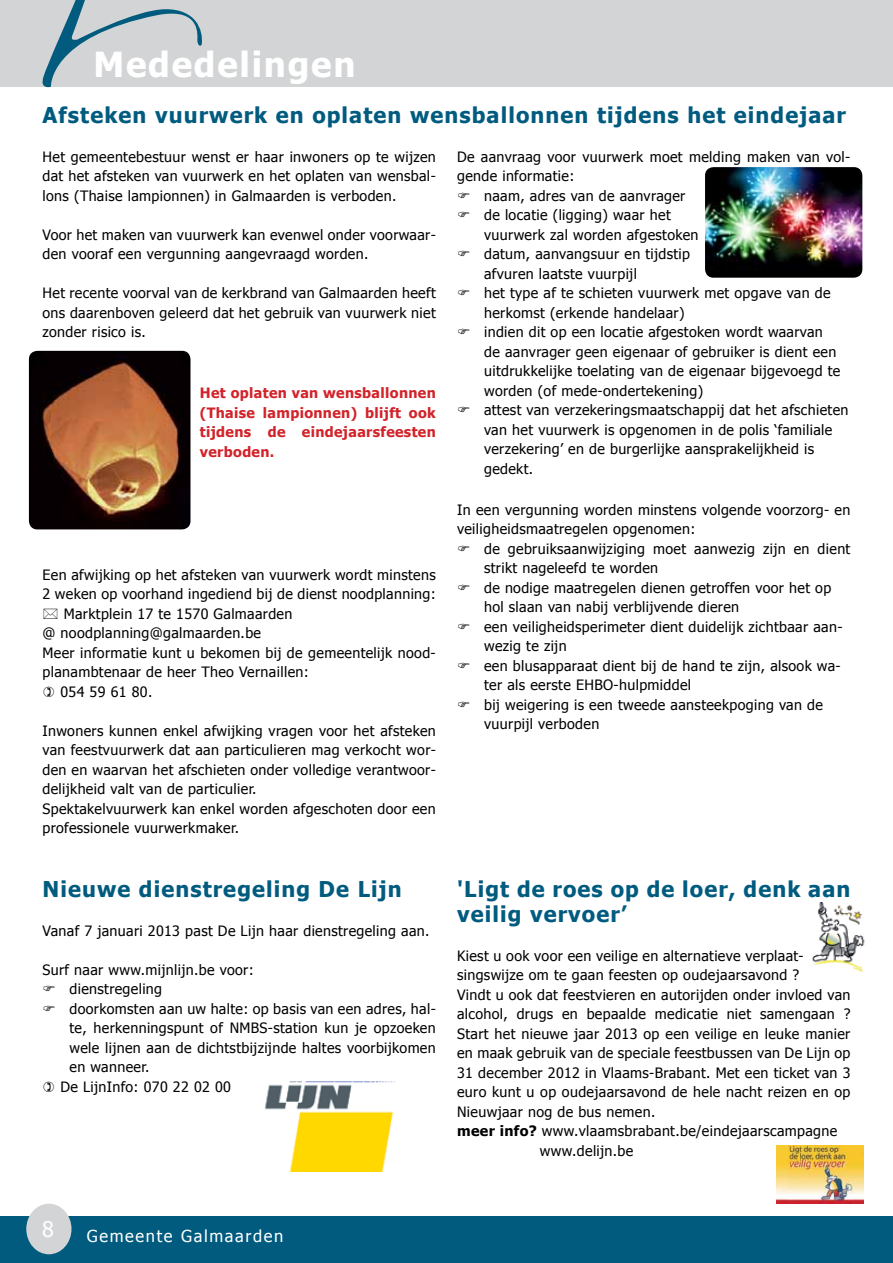
<style>
.page{position:relative;width:893px;height:1263px;background:#fff}
.page>*{position:absolute;margin:0;border:0;box-sizing:border-box;transform-origin:0 0}
.t1{font:700 34.5px "Tahoma";letter-spacing:.05em;color:#fff}
.t2{font:700 21.75px/24.8px "Tahoma";letter-spacing:.05em;color:#005b7f}
.t3{font:21.6px "Tahoma";color:#fff}
.t4{font:16.5px "Tahoma";letter-spacing:.1em;color:#fff}
.t5{font:14.25px/19.5px "Tahoma";letter-spacing:.025em;color:#000}
.t6{font:700 14.25px/19.5px "Tahoma";letter-spacing:.025em;color:#d2232a;text-align:justify}
.s1{font-weight:700}
</style>
<div class="page">
<div style="left:0;top:0;width:893px;height:87px;background:#d2d4d5"></div>
<div style="left:872px;top:1216px;width:21px;height:47px;background:#005b7f"></div>
<div style="left:0;top:1217px;width:893px;height:46px;background:#005b7f"></div>
<div style="left:26px;top:1204px;width:46px;height:50px;background:#d2d4d5;border-radius:50%"></div>
<svg style="left:42px;top:0;width:160px;height:88px"></svg>
<img style="left:705px;top:167px;width:157px;height:111px">
<img style="left:264px;top:1081px;width:131px;height:91px">
<img style="left:29px;top:351px;width:161px;height:178px">
<img style="left:776px;top:1145px;width:88px;height:59px">
<img style="left:812px;top:903px;width:53px;height:69px">
<h1 class="t1" style="left:94px;top:41px;width:263px">Mededelingen</h1>
<h2 class="t2" style="left:43px;top:101px;width:805px">Afsteken vuurwerk en oplaten wensballonnen tijdens het eindejaar</h2>
<p class="t5" style="left:43px;top:146px;width:395px;text-align:justify">Het gemeentebestuur wenst er haar inwoners op te wijzen dat het afsteken van vuurwerk en het oplaten van wensbal&shy;lons (Thaise lampionnen) in Galmaarden is verboden.</p>
<p class="t5" style="left:43px;top:224px;width:395px">Voor het maken van vuurwerk kan evenwel onder voorwaar&shy;den vooraf een vergunning aangevraagd worden.</p>
<p class="t5" style="left:43px;top:283px;width:395px;text-align:justify">Het recente voorval van de kerkbrand van Galmaarden heeft ons daarenboven geleerd dat het gebruik van vuurwerk niet zonder risico is.</p>
<p class="t5" style="left:457px;top:146px;width:395px">De aanvraag voor vuurwerk moet melding maken van vol-</p>
<p class="t5" style="left:457px;top:166px;width:119px">gende informatie:</p>
<p class="t5" style="left:484px;top:185px;width:203px">naam, adres van de aanvrager</p>
<p class="t5" style="left:484px;top:205px;width:188px">de locatie (ligging) waar het</p>
<p class="t5" style="left:484px;top:224px;width:216px">vuurwerk zal worden afgestoken</p>
<p class="t5" style="left:484px;top:244px;width:207px">datum, aanvangsuur en tijdstip</p>
<p class="t5" style="left:484px;top:263px;width:154px">afvuren laatste vuurpijl</p>
<p class="t5" style="left:484px;top:283px;width:348px">het type af te schieten vuurwerk met opgave van de</p>
<p class="t5" style="left:484px;top:302px;width:202px">herkomst (erkende handelaar)</p>
<p class="t5" style="left:484px;top:322px;width:340px">indien dit op een locatie afgestoken wordt waarvan</p>
<p class="t5" style="left:484px;top:341px;width:354px">de aanvrager geen eigenaar of gebruiker is dient een</p>
<p class="t5" style="left:484px;top:361px;width:358px">uitdrukkelijke toelating van de eigenaar bijgevoegd te</p>
<p class="t5" style="left:484px;top:380px;width:221px">worden (of mede-ondertekening)</p>
<p class="t5" style="left:484px;top:400px;width:366px">attest van verzekeringsmaatschappij dat het afschieten</p>
<p class="t5" style="left:484px;top:419px;width:350px">van het vuurwerk is opgenomen in de polis ‘familiale</p>
<p class="t5" style="left:484px;top:439px;width:332px">verzekering’ en de burgerlijke aansprakelijkheid is</p>
<p class="t5" style="left:484px;top:458px;width:51px">gedekt.</p>
<p class="t5" style="left:457px;top:499px;width:395px">In een vergunning worden minstens volgende voorzorg- en veiligheidsmaatregelen opgenomen:</p>
<p class="t5" style="left:484px;top:538px;width:368px">de gebruiksaanwijziging moet aanwezig zijn en dient strikt nageleefd te worden<br>de nodige maatregelen dienen getroffen voor het op hol slaan van nabij verblijvende dieren<br>een veiligheidsperimeter dient duidelijk zichtbaar aan&shy;wezig te zijn<br>een blusapparaat dient bij de hand te zijn, alsook wa&shy;ter als eerste EHBO-hulpmiddel<br>bij weigering is een tweede aansteekpoging van de vuurpijl verboden</p>
<p class="t6" style="left:200px;top:382px;width:238px">Het oplaten van wensballonnen (Thaise lampionnen) blijft ook tijdens de eindejaarsfeesten verboden.</p>
<p class="t5" style="left:43px;top:564px;width:395px">Een afwijking op het afsteken van vuurwerk wordt minstens</p>
<p class="t5" style="left:43px;top:584px;width:395px">2 weken op voorhand ingediend bij de dienst noodplanning:</p>
<p class="t5" style="left:64px;top:603px;width:230px">Marktplein 17 te 1570 Galmaarden</p>
<p class="t5" style="left:43px;top:623px;width:220px">@ noodplanning@galmaarden.be</p>
<p class="t5" style="left:43px;top:642px;width:395px">Meer informatie kunt u bekomen bij de gemeentelijk nood-</p>
<p class="t5" style="left:43px;top:662px;width:268px">planambtenaar de heer Theo Vernaillen:</p>
<p class="t5" style="left:60px;top:681px;width:93px">054 59 61 80.</p>
<p class="t5" style="left:43px;top:720px;width:395px">Inwoners kunnen enkel afwijking vragen voor het afsteken van feestvuurwerk dat aan particulieren mag verkocht wor&shy;den en waarvan het afschieten onder volledige verantwoor&shy;delijkheid valt van de particulier.<br>Spektakelvuurwerk kan enkel worden afgeschoten door een professionele vuurwerkmaker.</p>
<h2 class="t2" style="left:43px;top:875px;width:361px">Nieuwe dienstregeling De Lijn</h2>
<p class="t5" style="left:43px;top:920px;width:388px">Vanaf 7 januari 2013 past De Lijn haar dienstregeling aan.</p>
<p class="t5" style="left:43px;top:959px;width:213px">Surf naar www.mijnlijn.be voor:</p>
<p class="t5" style="left:70px;top:979px;width:94px">dienstregeling</p>
<p class="t5" style="left:70px;top:998px;width:368px">doorkomsten aan uw halte: op basis van een adres, hal-</p>
<p class="t5" style="left:70px;top:1018px;width:368px">te, herkenningspunt of NMBS-station kun je opzoeken</p>
<p class="t5" style="left:70px;top:1037px;width:368px">wele lijnen aan de dichtstbijzijnde haltes voorbijkomen</p>
<p class="t5" style="left:70px;top:1057px;width:81px">en wanneer.</p>
<p class="t5" style="left:60px;top:1076px;width:172px">De LijnInfo: 070 22 02 00</p>
<h2 class="t2" style="left:457px;top:875px;width:395px">'Ligt de roes op de loer, denk aan veilig vervoer’</h2>
<p class="t5" style="left:457px;top:945px;width:348px">Kiest u ook voor een veilige en alternatieve verplaat-</p>
<p class="t5" style="left:457px;top:964px;width:344px">singswijze om te gaan feesten op oudejaarsavond ?</p>
<p class="t5" style="left:457px;top:984px;width:395px">Vindt u ook dat feestvieren en autorijden onder invloed van</p>
<p class="t5" style="left:457px;top:1003px;width:395px">alcohol, drugs en bepaalde medicatie niet samengaan ?</p>
<p class="t5" style="left:457px;top:1023px;width:395px">Start het nieuwe jaar 2013 op een veilige en leuke manier</p>
<p class="t5" style="left:457px;top:1042px;width:395px">en maak gebruik van de speciale feestbussen van De Lijn op</p>
<p class="t5" style="left:457px;top:1062px;width:395px">31 december 2012 in Vlaams-Brabant. Met een ticket van 3</p>
<p class="t5" style="left:457px;top:1081px;width:395px">euro kunt u op oudejaarsavond de hele nacht reizen en op</p>
<p class="t5" style="left:457px;top:1101px;width:200px">Nieuwjaar nog de bus nemen.</p>
<p class="t5" style="left:457px;top:1120px;width:382px"><span class="s1">meer info?</span> www.vlaamsbrabant.be/eindejaarscampagne</p>
<p class="t5" style="left:540px;top:1140px;width:95px">www.delijn.be</p>
<h3 class="t3" style="left:42px;top:1215px;width:13px">8</h3>
<p class="t4" style="left:87px;top:1224px;width:198px">Gemeente Galmaarden</p>
</div>
